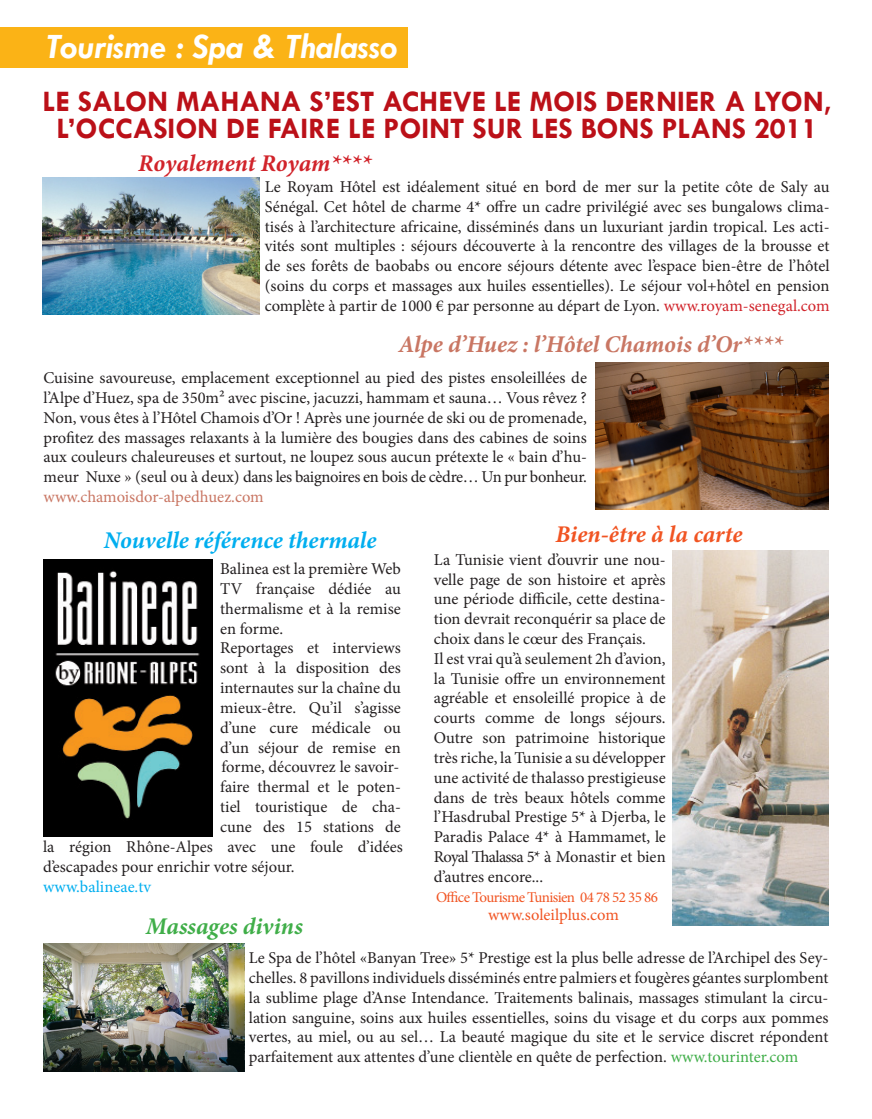
<style>
.page{position:relative;width:872px;height:1119px;background:#fff}
.page>*{position:absolute;margin:0;border:0;box-sizing:border-box;transform-origin:0 0}
.t1{font:italic 700 36px "Tw Cen";color:#fff}
.t2{font:700 30px/27px "Tw Cen";color:#bb1018;text-align:center}
.t3{font:italic 700 24px "Minion Pro";letter-spacing:-.005em;color:#c97663}
.t4{font:italic 700 24px "Minion Pro";letter-spacing:-.005em;color:#00aeef}
.t5{font:italic 700 24px "Minion Pro";color:#d1232a}
.t6{font:italic 700 24px "Minion Pro";color:#f15422}
.t7{font:italic 700 24px "Minion Pro";color:#40ae49}
.t8{font:16.5px/19.8px "Minion Pro";color:#231f20;text-align:justify}
.t9{font:16.5px "Minion Pro";color:#f15422}
.t10{font:16.5px "Minion Pro";letter-spacing:.005em;color:#00aeef}
.t11{font:15px "Minion Pro";letter-spacing:-.04em;color:#f15422}
.s1{color:#d1232a}
.s2{color:#c97663}
.s3{color:#40ae49}
</style>
<div class="page">
<img style="left:672px;top:550px;width:156px;height:375px">
<img style="left:43px;top:178px;width:216px;height:136px">
<img style="left:44px;top:943px;width:200px;height:127px">
<img style="left:43px;top:559px;width:170px;height:277px">
<div style="left:0;top:28px;width:407px;height:40px;background:#fbb316"></div>
<img style="left:595px;top:362px;width:233px;height:147px">
<p class="t1" style="left:46px;top:25px;width:353px">Tourisme : Spa &amp; Thalasso</p>
<p class="t2" style="left:43px;top:87px;width:790px">LE SALON MAHANA S’EST ACHEVE LE MOIS DERNIER A LYON,<br>L’OCCASION DE FAIRE LE POINT SUR LES BONS PLANS 2011</p>
<p class="t5" style="left:138px;top:146px;width:234px">Royalement Royam****</p>
<p class="t8" style="left:265px;top:177px;width:566px">Le Royam Hôtel est idéalement situé en bord de mer sur la petite côte de Saly au</p>
<p class="t8" style="left:265px;top:196px;width:566px">Sénégal. Cet hôtel de charme 4* offre un cadre privilégié avec ses bungalows clima&shy;tisés à l’architecture africaine, disséminés dans un luxuriant jardin tropical. Les acti&shy;vités sont multiples : séjours découverte à la rencontre des villages de la brousse et de ses forêts de baobabs ou encore séjours détente avec l’espace bien-être de l’hôtel (soins du corps et massages aux huiles essentielles). Le séjour vol+hôtel en pension complète à partir de 1000 € par personne au départ de Lyon. <span class="s1">www.royam-senegal.com</span></p>
<p class="t3" style="left:398px;top:327px;width:386px">Alpe d’Huez : l’Hôtel Chamois d’Or****</p>
<p class="t8" style="left:44px;top:368px;width:545px">Cuisine savoureuse, emplacement exceptionnel au pied des pistes ensoleillées de l’Alpe d’Huez, spa de 350m² avec piscine, jacuzzi, hammam et sauna… Vous rêvez ?</p>
<p class="t8" style="left:44px;top:407px;width:545px">Non, vous êtes à l’Hôtel Chamois d’Or ! Après une journée de ski ou de promenade, profitez des massages relaxants à la lumière des bougies dans des cabines de soins aux couleurs chaleureuses et surtout, ne loupez sous aucun prétexte le « bain d’hu&shy;meur Nuxe » (seul ou à deux) dans les baignoires en bois de cèdre… Un pur bonheur. <span class="s2">www.chamoisdor-alpedhuez.com</span></p>
<p class="t4" style="left:104px;top:523px;width:274px">Nouvelle référence thermale</p>
<p class="t8" style="left:220px;top:559px;width:182px">Balinea est la première Web TV française dédiée au thermalisme et à la remise en forme.</p>
<p class="t8" style="left:220px;top:638px;width:182px">Reportages et interviews sont à la disposition des internautes sur la chaîne du mieux-être. Qu’il s’agisse d’une cure médicale ou d’un séjour de remise en forme, découvrez le savoir-</p>
<p class="t8" style="left:220px;top:777px;width:182px">faire thermal et le poten&shy;tiel touristique de cha&shy;cune des 15 stations de</p>
<p class="t8" style="left:43px;top:837px;width:361px">la région Rhône-Alpes avec une foule d’idées d’escapades pour enrichir votre séjour.</p>
<p class="t10" style="left:43px;top:875px;width:109px">www.balineae.tv</p>
<p class="t7" style="left:146px;top:909px;width:159px">Massages divins</p>
<p class="t6" style="left:555px;top:517px;width:188px">Bien-être à la carte</p>
<p class="t8" style="left:434px;top:549px;width:233px">La Tunisie vient d’ouvrir une nou&shy;velle page de son histoire et après une période difficile, cette destina&shy;tion devrait reconquérir sa place de choix dans le cœur des Français.</p>
<p class="t8" style="left:434px;top:648px;width:233px">Il est vrai qu’à seulement 2h d’avion, la Tunisie offre un environnement agréable et ensoleillé propice à de courts comme de longs séjours.<br>Outre son patrimoine historique très riche, la Tunisie a su développer une activité de thalasso prestigieuse dans de très beaux hôtels comme l’Hasdrubal Prestige 5* à Djerba, le Paradis Palace 4* à Hammamet, le Royal Thalassa 5* à Monastir et bien d’autres encore...</p>
<p class="t11" style="left:436px;top:886px;width:223px">Office Tourisme Tunisien 04 78 52 35 86</p>
<p class="t9" style="left:488px;top:903px;width:132px">www.soleilplus.com</p>
<p class="t8" style="left:249px;top:947px;width:581px">Le Spa de l’hôtel «Banyan Tree» 5* Prestige est la plus belle adresse de l’Archipel des Sey&shy;chelles. 8 pavillons individuels disséminés entre palmiers et fougères géantes surplombent la sublime plage d’Anse Intendance. Traitements balinais, massages stimulant la circu&shy;lation sanguine, soins aux huiles essentielles, soins du visage et du corps aux pommes vertes, au miel, ou au sel… La beauté magique du site et le service discret répondent parfaitement aux attentes d’une clientèle en quête de perfection. <span class="s3">www.tourinter.com</span></p>
</div>
